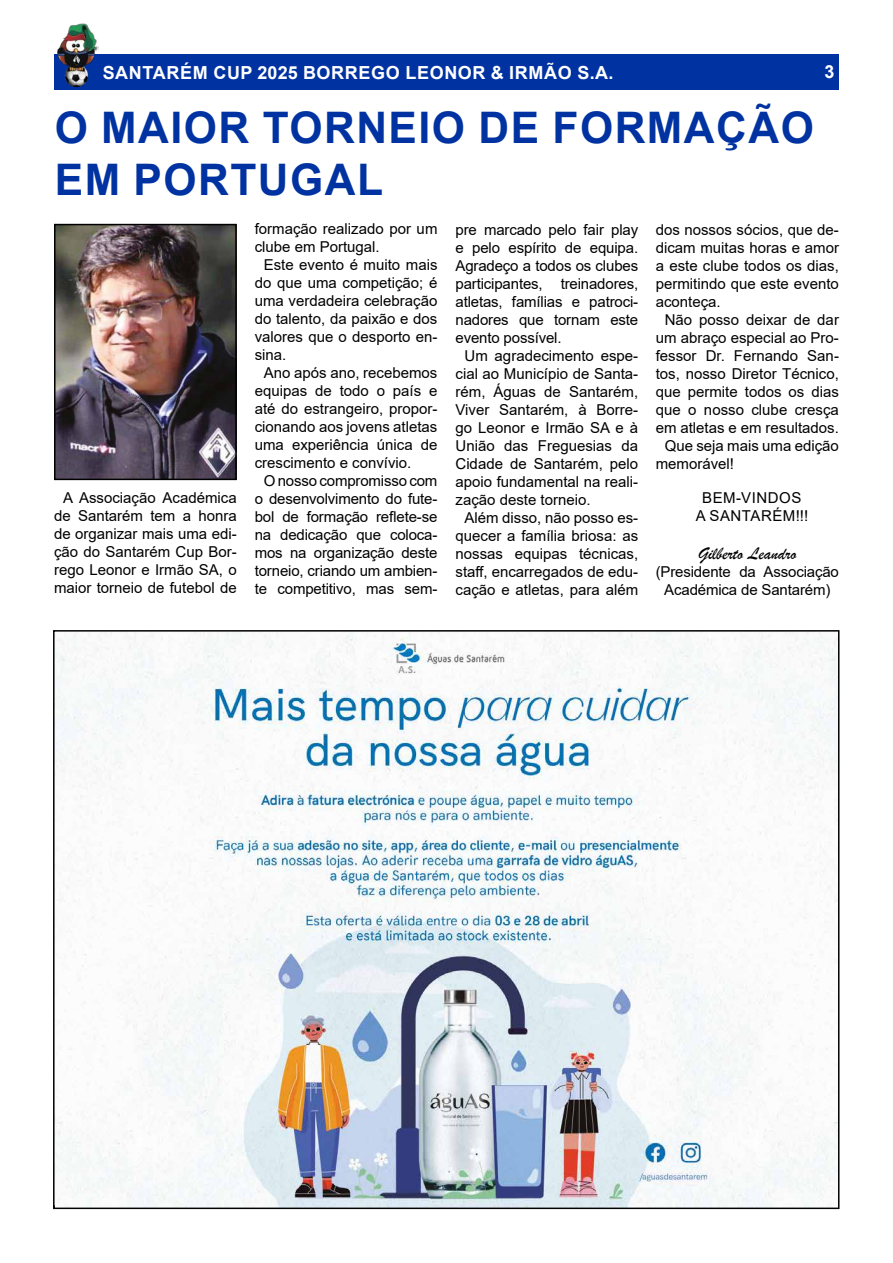
<style>
.page{position:relative;width:893px;height:1263px;background:#fff}
.page>*{position:absolute;margin:0;border:0;box-sizing:border-box;transform-origin:0 0}
.t1{font:700 43.5px/52.2px "Arial";letter-spacing:.035em;color:#0033a1}
.t2{font:700 18px "Arial";letter-spacing:.035em;color:#fff}
.t3{font:18px "Brush Script";color:#000}
.t4{font:15px/18px "Arial";color:#000;text-align:center}
.t5{font:15px/18px "Arial";letter-spacing:.035em;color:#000;text-align:center}
</style>
<div class="page">
<div style="left:54px;top:54px;width:785px;height:36px;background:#0033a1"></div>
<img style="left:58px;top:23px;width:40px;height:63px">
<img style="left:56px;top:633px;width:780px;height:573px">
<img style="left:57px;top:227px;width:177px;height:250px">
<div style="left:54px;top:224px;width:183px;height:256px;border:2px solid #000"></div>
<p class="t2" style="left:103px;top:60px;width:512px">SANTARÉM CUP 2025 BORREGO LEONOR &amp; IRMÃO S.A.</p>
<p class="t2" style="left:824px;top:59px;width:12px">3</p>
<h1 class="t1" style="left:55px;top:102px;width:761px">O MAIOR TORNEIO DE FORMAÇÃO<br>EM PORTUGAL</h1>
<p class="t4" style="left:54px;top:489px;width:184px">A Associação Académica de Santarém tem a honra de organizar mais uma edi&shy;ção do Santarém Cup Bor&shy;rego Leonor e Irmão SA, o maior torneio de futebol de</p>
<p class="t4" style="left:255px;top:220px;width:184px;text-align:left">formação realizado por um clube em Portugal.</p>
<p class="t4" style="left:255px;top:256px;width:184px;text-align:justify;text-indent:9px">Este evento é muito mais do que uma competição; é uma verdadeira celebração do talento, da paixão e dos valores que o desporto en&shy;sina.</p>
<p class="t4" style="left:255px;top:364px;width:184px;text-align:justify;text-indent:9px">Ano após ano, recebemos equipas de todo o país e até do estrangeiro, propor&shy;cionando aos jovens atletas uma experiência única de crescimento e convívio.</p>
<p class="t4" style="left:255px;top:472px;width:184px">O nosso compromisso com o desenvolvimento do fute&shy;bol de formação reflete-se na dedicação que coloca&shy;mos na organização deste torneio, criando um ambien&shy;te competitivo, mas sem-</p>
<p class="t4" style="left:455px;top:220px;width:184px">pre marcado pelo fair play</p>
<p class="t4" style="left:455px;top:238px;width:184px">e pelo espírito de equipa.</p>
<p class="t4" style="left:455px;top:256px;width:184px">Agradeço a todos os clubes</p>
<p class="t4" style="left:455px;top:274px;width:184px">participantes, treinadores,</p>
<p class="t4" style="left:455px;top:292px;width:184px">atletas, famílias e patroci-</p>
<p class="t4" style="left:455px;top:310px;width:184px">nadores que tornam este</p>
<p class="t4" style="left:455px;top:328px;width:108px">evento possível.</p>
<p class="t4" style="left:464px;top:346px;width:175px">Um agradecimento espe-</p>
<p class="t4" style="left:455px;top:364px;width:184px">cial ao Município de Santa-</p>
<p class="t4" style="left:455px;top:382px;width:184px">rém, Águas de Santarém,</p>
<p class="t4" style="left:455px;top:400px;width:184px">Viver Santarém, à Borre-</p>
<p class="t4" style="left:455px;top:418px;width:184px">go Leonor e Irmão SA e à</p>
<p class="t4" style="left:455px;top:436px;width:184px">União das Freguesias da</p>
<p class="t4" style="left:455px;top:454px;width:184px">Cidade de Santarém, pelo</p>
<p class="t4" style="left:455px;top:472px;width:184px">apoio fundamental na reali-</p>
<p class="t4" style="left:455px;top:490px;width:137px">zação deste torneio.</p>
<p class="t4" style="left:464px;top:508px;width:175px">Além disso, não posso es-</p>
<p class="t4" style="left:455px;top:526px;width:184px">quecer a família briosa: as</p>
<p class="t4" style="left:455px;top:544px;width:184px">nossas equipas técnicas,</p>
<p class="t4" style="left:455px;top:562px;width:184px">staff, encarregados de edu-</p>
<p class="t4" style="left:455px;top:580px;width:184px">cação e atletas, para além</p>
<p class="t4" style="left:656px;top:220px;width:185px">dos nossos sócios, que de-</p>
<p class="t4" style="left:656px;top:238px;width:185px">dicam muitas horas e amor</p>
<p class="t4" style="left:656px;top:256px;width:185px">a este clube todos os dias,</p>
<p class="t4" style="left:656px;top:274px;width:185px">permitindo que este evento</p>
<p class="t4" style="left:656px;top:292px;width:67px">aconteça.</p>
<p class="t4" style="left:665px;top:310px;width:176px">Não posso deixar de dar</p>
<p class="t4" style="left:656px;top:328px;width:185px">um abraço especial ao Pro-</p>
<p class="t4" style="left:656px;top:346px;width:185px">fessor Dr. Fernando San-</p>
<p class="t4" style="left:656px;top:364px;width:185px">tos, nosso Diretor Técnico,</p>
<p class="t4" style="left:656px;top:382px;width:185px">que permite todos os dias</p>
<p class="t4" style="left:656px;top:400px;width:185px">que o nosso clube cresça</p>
<p class="t4" style="left:656px;top:418px;width:185px">em atletas e em resultados.</p>
<p class="t4" style="left:665px;top:436px;width:176px">Que seja mais uma edição</p>
<p class="t4" style="left:656px;top:454px;width:80px">memorável!</p>
<p class="t5" style="left:696px;top:489px;width:114px">BEM-VINDOS<br>A SANTARÉM!!!</p>
<p class="t3" style="left:698px;top:542px;width:100px">Gilberto Leandro</p>
<p class="t4" style="left:656px;top:562px;width:185px">(Presidente da Associação<br>Académica de Santarém)</p>
</div>
